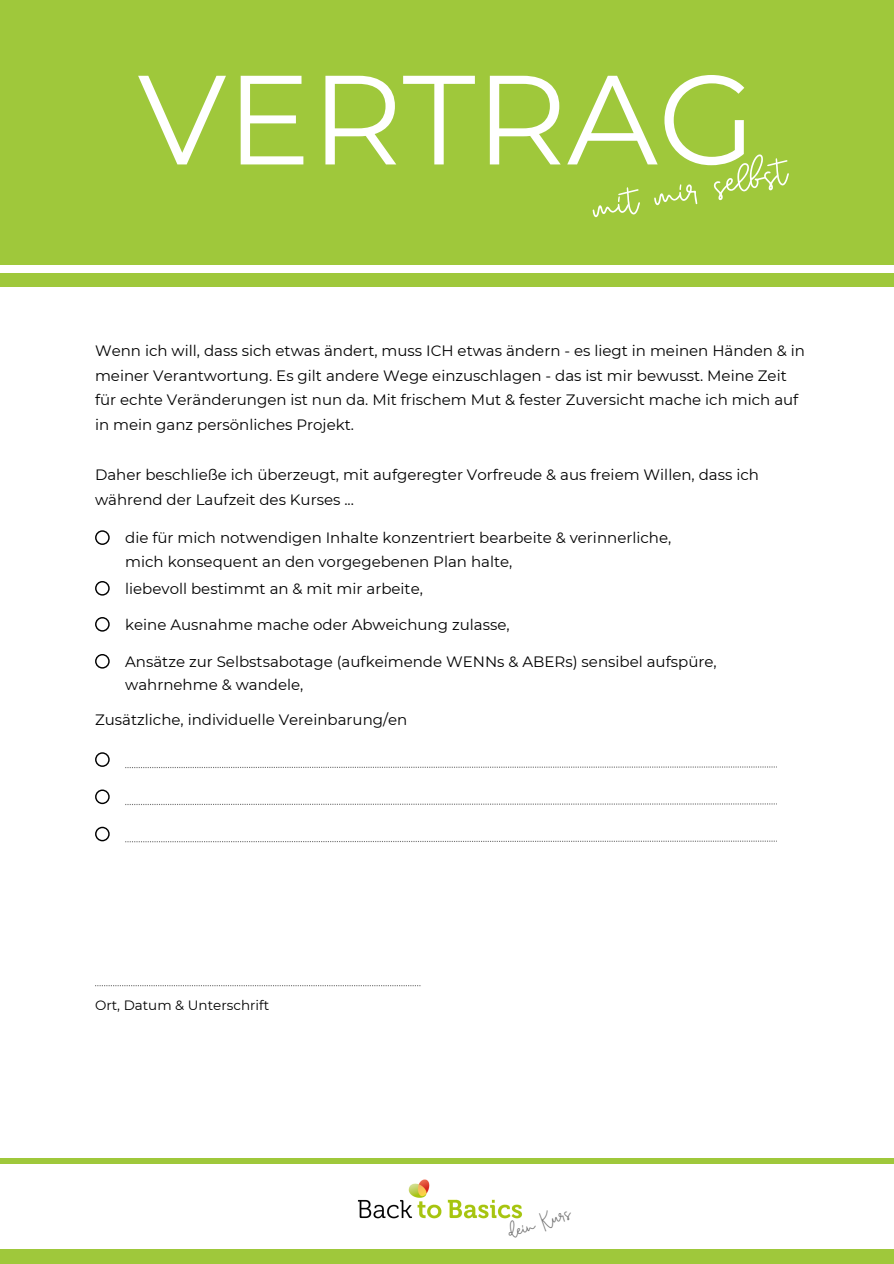
<style>
.page{position:relative;width:894px;height:1264px;background:#fff}
.page>*{position:absolute;margin:0;border:0;box-sizing:border-box;transform-origin:0 0}
.t1{font:126.6px "Montserrat";color:#fff}
.t2{font:65.4px "Hollens";color:#fff}
.t3{font:31.05px "Hollens";color:#737373}
.t4{font:15px/24.8px "Montserrat";color:#000}
.t5{font:13.5px "Montserrat";color:#000}
</style>
<div class="page">
<div style="left:0;top:0;width:893px;height:1263px;background:#9fc83b"></div>
<div style="left:0;top:288px;width:893px;height:869px;background:#fff"></div>
<div style="left:0;top:1164px;width:893px;height:84px;background:#fff"></div>
<img style="left:357px;top:1179px;width:165px;height:40px">
<div style="left:0;top:265px;width:893px;height:7px;background:#fff"></div>
<svg style="left:95px;top:530px;width:15px;height:15px"></svg>
<svg style="left:95px;top:654px;width:15px;height:14px"></svg>
<svg style="left:95px;top:581px;width:15px;height:14px"></svg>
<svg style="left:95px;top:617px;width:15px;height:14px"></svg>
<svg style="left:95px;top:752px;width:15px;height:15px"></svg>
<svg style="left:95px;top:789px;width:15px;height:15px"></svg>
<svg style="left:95px;top:826px;width:15px;height:15px"></svg>
<svg style="left:125px;top:766px;width:650px;height:2px"></svg>
<svg style="left:125px;top:803px;width:650px;height:2px"></svg>
<svg style="left:125px;top:840px;width:650px;height:2px"></svg>
<svg style="left:95px;top:985px;width:326px;height:1px"></svg>
<p class="t1" style="left:138px;top:42px;width:619px">VERTRAG</p>
<p class="t2" style="left:584px;top:169px;width:199px;rotate:-11deg">mit mir selbst</p>
<p class="t4" style="left:95px;top:338px;width:711px">Wenn ich will, dass sich etwas ändert, muss ICH etwas ändern - es liegt in meinen Händen &amp; in meiner Verantwortung. Es gilt andere Wege einzuschlagen - das ist mir bewusst. Meine Zeit für echte Veränderungen ist nun da. Mit frischem Mut &amp; fester Zuversicht mache ich mich auf in mein ganz persönliches Projekt.</p>
<p class="t4" style="left:95px;top:462px;width:665px">Daher beschließe ich überzeugt, mit aufgeregter Vorfreude &amp; aus freiem Willen, dass ich während der Laufzeit des Kurses ...</p>
<p class="t4" style="left:125px;top:525px;width:547px">die für mich notwendigen Inhalte konzentriert bearbeite &amp; verinnerliche,</p>
<p class="t4" style="left:125px;top:549px;width:388px">mich konsequent an den vorgegebenen Plan halte,</p>
<p class="t4" style="left:125px;top:576px;width:299px">liebevoll bestimmt an &amp; mit mir arbeite,</p>
<h2 class="t4" style="left:125px;top:612px;width:386px">keine Ausnahme mache oder Abweichung zulasse,</h2>
<p class="t4" style="left:125px;top:649px;width:593px;line-height:23.7px">Ansätze zur Selbstsabotage (aufkeimende WENNs &amp; ABERs) sensibel aufspüre, wahrnehme &amp; wandele,</p>
<p class="t4" style="left:95px;top:707px;width:314px">Zusätzliche, individuelle Vereinbarung/en</p>
<p class="t5" style="left:95px;top:996px;width:176px">Ort, Datum &amp; Unterschrift</p>
<p class="t3" style="left:502px;top:1215px;width:66px;rotate:-20deg">dein Kurs</p>
</div>
